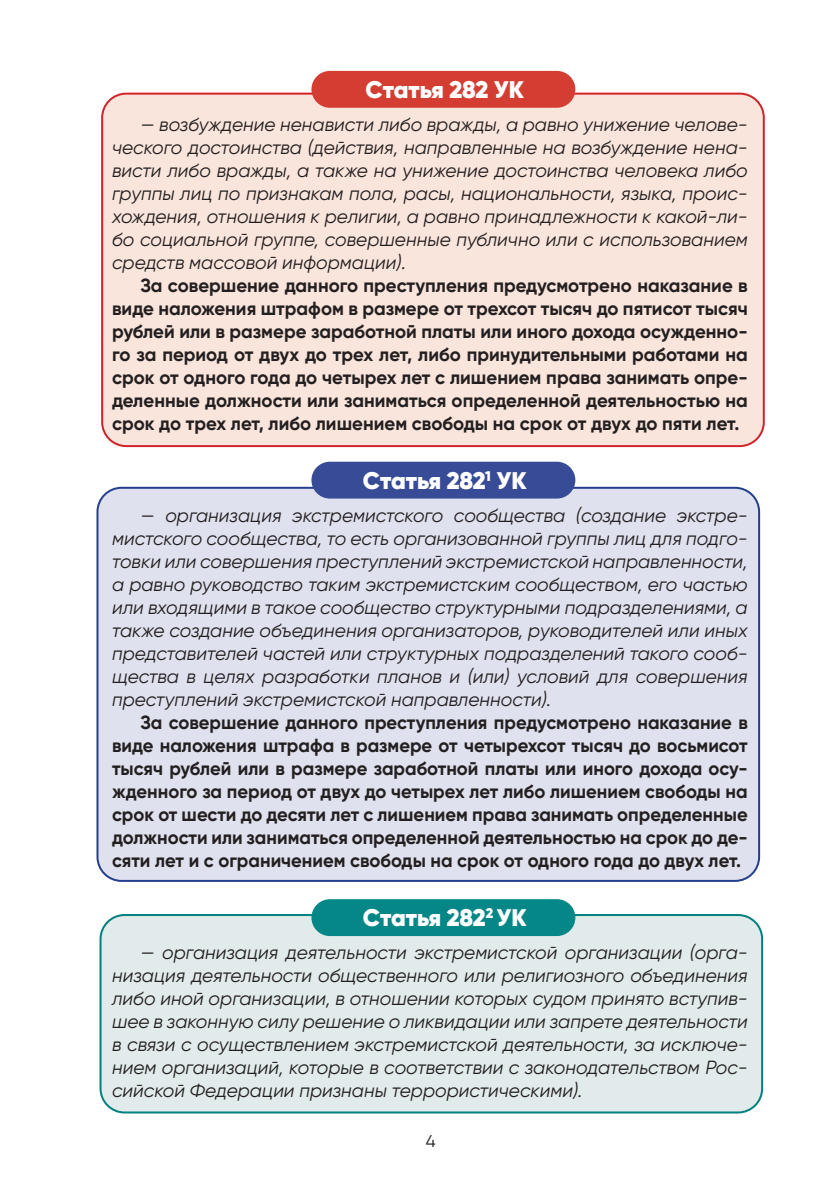
<style>
.page{position:relative;width:840px;height:1191px;background:#fff}
.page>*{position:absolute;margin:0;border:0;box-sizing:border-box;transform-origin:0 0}
.t1{font:900 24px "Gilroy";color:#fff}
.t2{font:italic 19px/23px "Gilroy";color:#231f20;text-align:justify}
.t3{font:700 19px/23px "Gilroy";color:#231f20;text-align:justify}
.t4{font:17px "Gilroy";color:#231f20}
</style>
<div class="page">
<div style="left:102px;top:94px;width:661px;height:352px;background:#f9e5dc;border-radius:24px"></div>
<div style="left:101px;top:93px;width:663px;height:354px;border:2px solid #d1232a;border-radius:24px"></div>
<div style="left:97px;top:488px;width:661px;height:393px;background:#e0e1ee;border-radius:24px"></div>
<div style="left:100px;top:915px;width:661px;height:197px;background:#e2ebeb;border-radius:24px"></div>
<div style="left:99px;top:914px;width:663px;height:199px;border:2px solid #00807e;border-radius:24px"></div>
<div style="left:311px;top:71px;width:264px;height:37px;background:#d43d32;border-radius:18px"></div>
<div style="left:311px;top:462px;width:264px;height:36px;background:#384b96;border-radius:18px"></div>
<div style="left:311px;top:899px;width:264px;height:37px;background:#048786;border-radius:18px"></div>
<p class="t1" style="left:365px;top:74px;width:160px">Статья 282 УК</p>
<p class="t2" style="left:112px;top:112px;width:636px;text-indent:28px">— возбуждение ненависти либо вражды, а равно унижение челове&shy;ческого достоинства (действия, направленные на возбуждение нена&shy;висти либо вражды, а также на унижение достоинства человека либо группы лиц по признакам пола, расы, национальности, языка, проис&shy;хождения, отношения к религии, а равно принадлежности к какой-ли&shy;бо социальной группе, совершенные публично или с использованием средств массовой информации).</p>
<p class="t3" style="left:112px;top:273px;width:636px;text-indent:28px">За совершение данного преступления предусмотрено наказание в виде наложения штрафом в размере от трехсот тысяч до пятисот тысяч рублей или в размере заработной платы или иного дохода осужденно&shy;го за период от двух до трех лет, либо принудительными работами на срок от одного года до четырех лет с лишением права занимать опре&shy;деленные должности или заниматься определенной деятельностью на срок до трех лет, либо лишением свободы на срок от двух до пяти лет.</p>
<p class="t1" style="left:362px;top:465px;width:165px">Статья 282<sup>1</sup> УК</p>
<p class="t2" style="left:112px;top:503px;width:636px;text-indent:28px">— организация экстремистского сообщества (создание экстре&shy;мистского сообщества, то есть организованной группы лиц для подго&shy;товки или совершения преступлений экстремистской направленности, а равно руководство таким экстремистским сообществом, его частью или входящими в такое сообщество структурными подразделениями, а также создание объединения организаторов, руководителей или иных представителей частей или структурных подразделений такого сооб&shy;щества в целях разработки планов и (или) условий для совершения преступлений экстремистской направленности).</p>
<p class="t3" style="left:112px;top:710px;width:636px;text-indent:28px">За совершение данного преступления предусмотрено наказание в виде наложения штрафа в размере от четырехсот тысяч до восьмисот тысяч рублей или в размере заработной платы или иного дохода осу&shy;жденного за период от двух до четырех лет либо лишением свободы на срок от шести до десяти лет с лишением права занимать определенные должности или заниматься определенной деятельностью на срок до де&shy;сяти лет и с ограничением свободы на срок от одного года до двух лет.</p>
<p class="t1" style="left:362px;top:902px;width:165px">Статья 282<sup>2</sup> УК</p>
<p class="t2" style="left:112px;top:940px;width:636px;text-indent:28px">— организация деятельности экстремистской организации (орга&shy;низация деятельности общественного или религиозного объединения либо иной организации, в отношении которых судом принято вступив&shy;шее в законную силу решение о ликвидации или запрете деятельности в связи с осуществлением экстремистской деятельности, за исключе&shy;нием организаций, которые в соответствии с законодательством Рос&shy;сийской Федерации признаны террористическими).</p>
<p class="t4" style="left:425px;top:1131px;width:11px">4</p>
</div>
